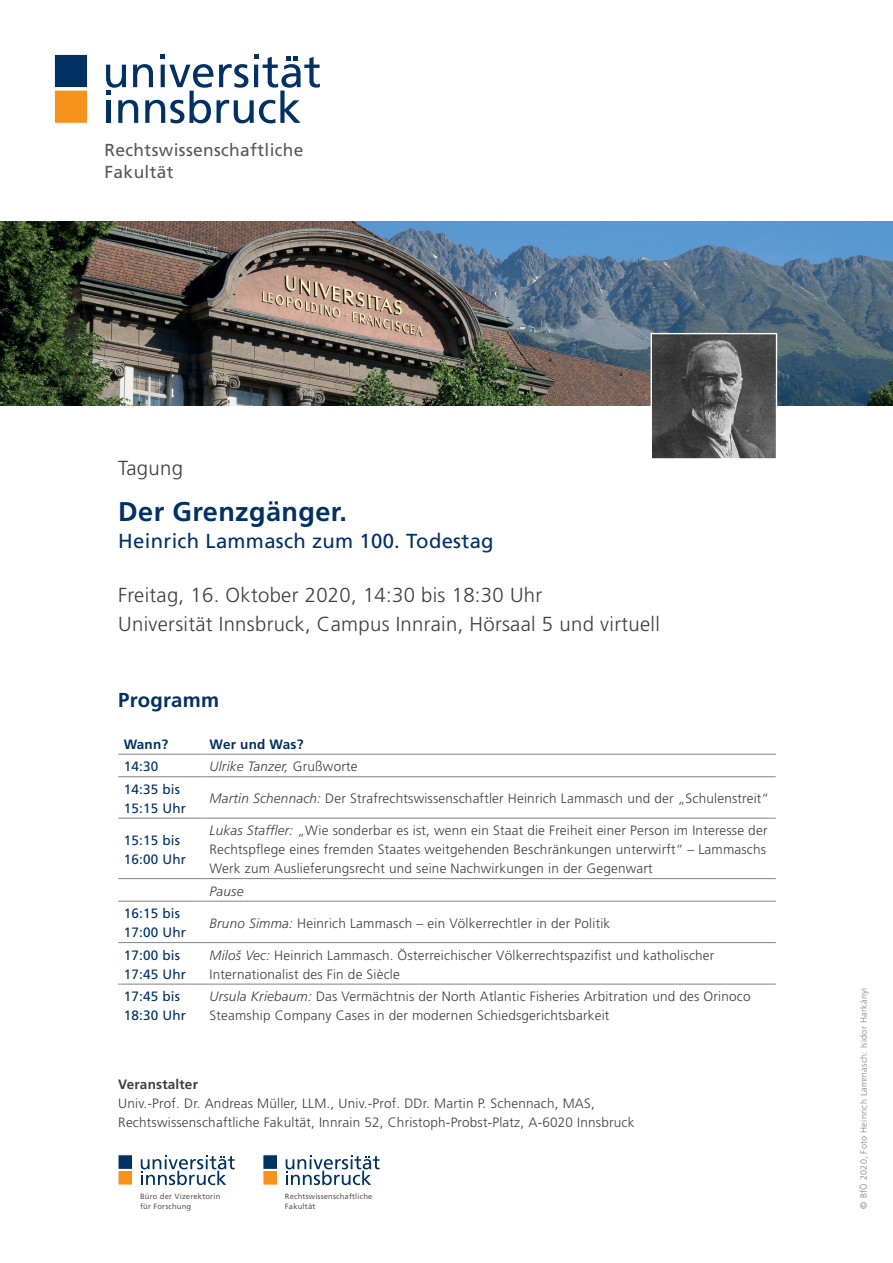
<style>
.page{position:relative;width:893px;height:1263px;background:#fff}
.page>*{position:absolute;margin:0;border:0;box-sizing:border-box;transform-origin:0 0}
.t1{font:700 27px "Frutiger";letter-spacing:.015em;color:#003163}
.t2{font:300 20.25px/28.3px "Frutiger";letter-spacing:.015em;color:#3e3e3f}
.t3{font:20.25px "Frutiger";letter-spacing:.015em;color:#003163}
.t4{font:700 20.25px "Frutiger";letter-spacing:.015em;color:#003163}
.t5{font:17.4px/22.6px "Frutiger";letter-spacing:.02em;color:#57585a}
.t6{font:300 13.5px/18.9px "Frutiger";letter-spacing:.015em;color:#3e3e3f}
.t7{font:13.5px/18.9px "Frutiger";letter-spacing:.015em;color:#003163}
.t8{font:italic 300 13.5px "Frutiger";letter-spacing:.015em;color:#3e3e3f}
.t9{font:700 13.5px "Frutiger";letter-spacing:.015em;color:#003163}
.t10{font:700 13.5px "Frutiger";letter-spacing:.015em;color:#3e3e3f}
.t11{font:300 9px "Frutiger";letter-spacing:.03em;color:#808285}
.t12{font:7.65px/9.9px "Frutiger";letter-spacing:.02em;color:#57585a}
.s1{font-style:normal}
.s2{font-style:italic}
</style>
<div class="page">
<img style="left:0;top:221px;width:893px;height:184px">
<hr style="left:118px;top:754px;width:86px;height:1px;background:#808285">
<hr style="left:204px;top:754px;width:572px;height:1px;background:#808285">
<hr style="left:118px;top:776px;width:86px;height:1px;background:#808285">
<hr style="left:204px;top:776px;width:572px;height:1px;background:#808285">
<hr style="left:118px;top:818px;width:86px;height:1px;background:#808285">
<hr style="left:204px;top:818px;width:572px;height:1px;background:#808285">
<hr style="left:118px;top:878px;width:86px;height:1px;background:#808285">
<hr style="left:204px;top:878px;width:572px;height:1px;background:#808285">
<hr style="left:118px;top:901px;width:86px;height:1px;background:#808285">
<hr style="left:204px;top:901px;width:572px;height:1px;background:#808285">
<hr style="left:118px;top:942px;width:86px;height:1px;background:#808285">
<hr style="left:204px;top:942px;width:572px;height:1px;background:#808285">
<hr style="left:118px;top:984px;width:86px;height:1px;background:#808285">
<hr style="left:204px;top:984px;width:572px;height:1px;background:#808285">
<svg style="left:54px;top:54px;width:34px;height:70px;background:#8c7659"></svg>
<svg style="left:106px;top:55px;width:214px;height:68px"></svg>
<svg style="left:650px;top:332px;width:128px;height:127px;background:#5d5d5e"></svg>
<svg style="left:118px;top:1154px;width:15px;height:31px"></svg>
<svg style="left:141px;top:1155px;width:94px;height:30px"></svg>
<svg style="left:263px;top:1154px;width:14px;height:31px"></svg>
<svg style="left:286px;top:1155px;width:94px;height:30px"></svg>
<p class="t5" style="left:105px;top:138px;width:201px">Rechtswissenschaftliche<br>Fakultät</p>
<h2 class="t2" style="left:118px;top:454px;width:66px">Tagung</h2>
<h1 class="t1" style="left:118px;top:496px;width:230px">Der Grenzgänger.</h1>
<h2 class="t3" style="left:118px;top:529px;width:377px">Heinrich Lammasch zum 100. Todestag</h2>
<h2 class="t2" style="left:118px;top:581px;width:543px">Freitag, 16. Oktober 2020, 14:30 bis 18:30 Uhr<br>Universität Innsbruck, Campus Innrain, Hörsaal 5 und virtuell</h2>
<h2 class="t4" style="left:118px;top:688px;width:103px">Programm</h2>
<p class="t9" style="left:124px;top:736px;width:46px">Wann?</p>
<p class="t9" style="left:210px;top:736px;width:95px">Wer und Was?</p>
<p class="t7" style="left:124px;top:757px;width:36px">14:30</p>
<p class="t8" style="left:210px;top:759px;width:150px">Ulrike Tanzer, <span class="s1">Grußworte</span></p>
<p class="t7" style="left:124px;top:779px;width:64px">14:35 bis<br>15:15 Uhr</p>
<p class="t6" style="left:210px;top:789px;width:561px"><span class="s2">Martin Schennach:</span> Der Strafrechtswissenschaftler Heinrich Lammasch und der „Schulenstreit“</p>
<p class="t7" style="left:124px;top:830px;width:64px">15:15 bis<br>16:00 Uhr</p>
<p class="t6" style="left:210px;top:821px;width:559px;text-align:justify"><span class="s2">Lukas Staffler:</span> „Wie sonderbar es ist, wenn ein Staat die Freiheit einer Person im Interesse der Rechtspflege eines fremden Staates weitgehenden Beschränkungen unterwirft“ – Lammaschs Werk zum Auslieferungsrecht und seine Nachwirkungen in der Gegenwart</p>
<p class="t8" style="left:210px;top:883px;width:35px">Pause</p>
<p class="t7" style="left:124px;top:904px;width:64px">16:15 bis<br>17:00 Uhr</p>
<p class="t6" style="left:210px;top:913px;width:402px"><span class="s2">Bruno Simma:</span> Heinrich Lammasch – ein Völkerrechtler in der Politik</p>
<p class="t7" style="left:124px;top:945px;width:64px">17:00 bis<br>17:45 Uhr</p>
<p class="t6" style="left:210px;top:945px;width:506px"><span class="s2">Miloš Vec:</span> Heinrich Lammasch. Österreichischer Völkerrechtspazifist und katholischer<br>Internationalist des Fin de Siècle</p>
<p class="t7" style="left:124px;top:987px;width:64px">17:45 bis<br>18:30 Uhr</p>
<p class="t6" style="left:210px;top:987px;width:543px"><span class="s2">Ursula Kriebaum:</span> Das Vermächtnis der North Atlantic Fisheries Arbitration und des Orinoco<br>Steamship Company Cases in der modernen Schiedsgerichtsbarkeit</p>
<p class="t10" style="left:118px;top:1076px;width:81px">Veranstalter</p>
<p class="t6" style="left:118px;top:1094px;width:518px">Univ.-Prof. Dr. Andreas Müller, LLM., Univ.-Prof. DDr. Martin P. Schennach, MAS,<br>Rechtswissenschaftliche Fakultät, Innrain 52, Christoph-Probst-Platz, A-6020 Innsbruck</p>
<p class="t12" style="left:140px;top:1191px;width:82px">Büro der Vizerektorin für Forschung</p>
<p class="t12" style="left:285px;top:1191px;width:89px">Rechtswissenschaftliche<br>Fakultät</p>
<p class="t11" style="left:859px;top:1208px;width:222px;rotate:-90deg">© BfÖ 2020, Foto Heinrich Lammasch: Isidor Harkányi</p>
</div>
